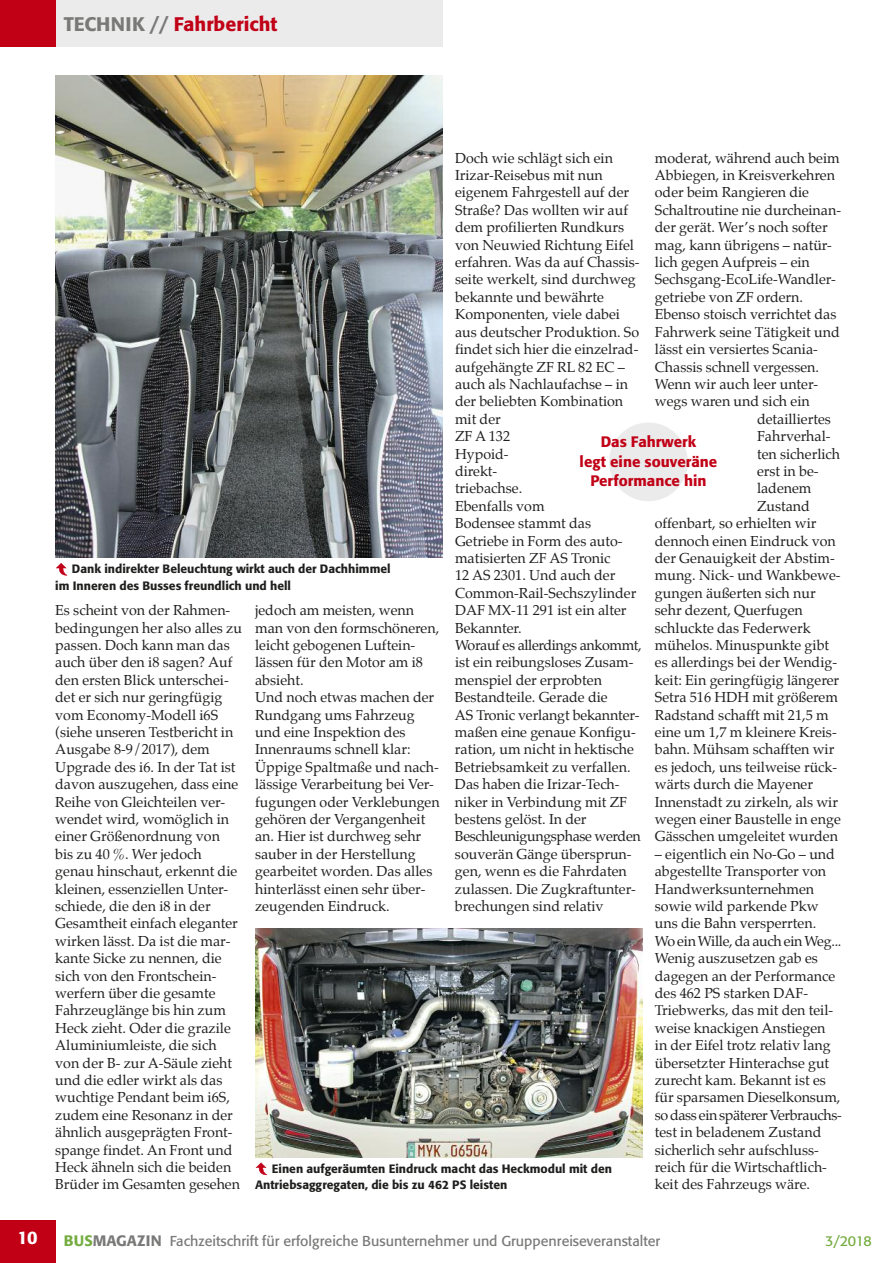
<style>
.page{position:relative;width:893px;height:1263px;background:#fff}
.page>*{position:absolute;margin:0;border:0;box-sizing:border-box;transform-origin:0 0}
.t1{font:500 19.5px "Formata";color:#c10016}
.t2{font:500 18px "Formata";color:#fff}
.t3{font:500 15px/19.5px "Formata";color:#c10016;text-align:center}
.t4{font:14.25px/17.4px "Palatino";color:#1f1f1e}
.t5{font:14.25px "Formata";color:#797978}
.t6{font:14.25px "Formata";color:#74ac3f}
.t7{font:500 12px/16.5px "Formata";color:#1f1f1e}
.s1{color:#797978}
.s2{font-weight:500;font-size:15px;color:#74ac3f}
.s3{font-weight:500;font-size:15px}
</style>
<div class="page">
<div style="left:0;top:1220px;width:55px;height:43px;background:#c10016"></div>
<div style="left:0;top:0;width:442px;height:47px;background:#ebebeb"></div>
<div style="left:0;top:0;width:55px;height:47px;background:#c10016"></div>
<div style="left:609px;top:422px;width:79px;height:79px;background:#ebebeb;border-radius:50%"></div>
<img style="left:255px;top:928px;width:387px;height:230px">
<img style="left:55px;top:75px;width:387px;height:482px">
<svg style="left:56px;top:563px;width:12px;height:13px"></svg>
<svg style="left:256px;top:1162px;width:11px;height:13px"></svg>
<h1 class="t1" style="left:64px;top:16px;width:215px"><span class="s1">TECHNIK //</span> Fahrbericht</h1>
<p class="t4" style="left:455px;top:150px;width:188px">Doch wie schlägt sich ein<br>Irizar-Reisebus mit nun eigenem Fahrgestell auf der<br>Straße? Das wollten wir auf dem profilierten Rundkurs von Neuwied Richtung Eifel erfahren. Was da auf Chassis&shy;seite werkelt, sind durchweg bekannte und bewährte<br>Komponenten, viele dabei aus deutscher Produktion. So findet sich hier die einzelrad&shy;aufgehängte ZF RL 82 EC – auch als Nachlaufachse – in der beliebten Kombination mit der<br>ZF A 132<br>Hypoid-<br>direkt-<br>triebachse.<br>Ebenfalls vom<br>Bodensee stammt das<br>Getriebe in Form des auto&shy;matisierten ZF AS Tronic<br>12 AS 2301. Und auch der<br>Common-Rail-Sechszylinder<br>DAF MX-11 291 ist ein alter<br>Bekannter.<br>Worauf es allerdings ankommt, ist ein reibungsloses Zusam&shy;menspiel der erprobten<br>Bestandteile. Gerade die<br>AS Tronic verlangt bekannter&shy;maßen eine genaue Konfigu&shy;ration, um nicht in hektische<br>Betriebsamkeit zu verfallen.<br>Das haben die Irizar-Tech&shy;niker in Verbindung mit ZF bestens gelöst. In der<br>Beschleunigungsphase werden souverän Gänge übersprun&shy;gen, wenn es die Fahrdaten zulassen. Die Zugkraftunter&shy;brechungen sind relativ</p>
<p class="t4" style="left:655px;top:150px;width:186px">moderat, während auch beim</p>
<p class="t4" style="left:655px;top:167px;width:182px">Abbiegen, in Kreisverkehren</p>
<p class="t4" style="left:655px;top:185px;width:156px">oder beim Rangieren die</p>
<p class="t4" style="left:655px;top:202px;width:188px">Schaltroutine nie durcheinan-</p>
<p class="t4" style="left:655px;top:220px;width:174px">der gerät. Wer’s noch softer</p>
<p class="t4" style="left:655px;top:237px;width:179px">mag, kann übrigens – natür-</p>
<p class="t4" style="left:655px;top:254px;width:157px">lich gegen Aufpreis – ein</p>
<p class="t4" style="left:655px;top:272px;width:183px">Sechsgang-EcoLife-Wandler-</p>
<p class="t4" style="left:655px;top:289px;width:150px">getriebe von ZF ordern.</p>
<p class="t4" style="left:655px;top:307px;width:183px">Ebenso stoisch verrichtet das</p>
<p class="t4" style="left:655px;top:324px;width:186px">Fahrwerk seine Tätigkeit und</p>
<p class="t4" style="left:655px;top:341px;width:164px">lässt ein versiertes Scania-</p>
<p class="t4" style="left:655px;top:359px;width:166px">Chassis schnell vergessen.</p>
<p class="t4" style="left:655px;top:376px;width:165px">Wenn wir auch leer unter-</p>
<p class="t4" style="left:655px;top:394px;width:156px">wegs waren und sich ein</p>
<p class="t4" style="left:757px;top:411px;width:75px">detailliertes</p>
<p class="t4" style="left:757px;top:428px;width:75px">Fahrverhal-</p>
<p class="t4" style="left:757px;top:446px;width:85px">ten sicherlich</p>
<p class="t4" style="left:757px;top:463px;width:63px">erst in be-</p>
<p class="t4" style="left:757px;top:481px;width:56px">ladenem</p>
<p class="t4" style="left:757px;top:498px;width:54px">Zustand</p>
<p class="t4" style="left:655px;top:515px;width:163px">offenbart, so erhielten wir</p>
<p class="t4" style="left:655px;top:533px;width:183px">dennoch einen Eindruck von</p>
<p class="t4" style="left:655px;top:550px;width:182px">der Genauigkeit der Abstim-</p>
<p class="t4" style="left:655px;top:568px;width:187px">mung. Nick- und Wankbewe-</p>
<p class="t4" style="left:655px;top:585px;width:162px">gungen äußerten sich nur</p>
<p class="t4" style="left:655px;top:602px;width:149px">sehr dezent, Querfugen</p>
<p class="t4" style="left:655px;top:620px;width:157px">schluckte das Federwerk</p>
<p class="t4" style="left:655px;top:637px;width:176px">mühelos. Minuspunkte gibt</p>
<p class="t4" style="left:655px;top:655px;width:184px">es allerdings bei der Wendig-</p>
<p class="t4" style="left:655px;top:672px;width:186px">keit: Ein geringfügig längerer</p>
<p class="t4" style="left:655px;top:689px;width:185px">Setra 516 HDH mit größerem</p>
<p class="t4" style="left:655px;top:707px;width:175px">Radstand schafft mit 21,5 m</p>
<p class="t4" style="left:655px;top:724px;width:183px">eine um 1,7 m kleinere Kreis-</p>
<p class="t4" style="left:655px;top:742px;width:181px">bahn. Mühsam schafften wir</p>
<p class="t4" style="left:655px;top:759px;width:184px">es jedoch, uns teilweise rück-</p>
<p class="t4" style="left:655px;top:776px;width:160px">wärts durch die Mayener</p>
<p class="t4" style="left:655px;top:794px;width:185px">Innenstadt zu zirkeln, als wir</p>
<p class="t4" style="left:655px;top:811px;width:187px">wegen einer Baustelle in enge</p>
<p class="t4" style="left:655px;top:829px;width:185px">Gässchen umgeleitet wurden</p>
<p class="t4" style="left:655px;top:846px;width:189px">– eigentlich ein No-Go – und abgestellte Transporter von<br>Handwerksunternehmen sowie wild parkende Pkw uns die Bahn versperrten.<br>Wo ein Wille, da auch ein Weg...<br>Wenig auszusetzen gab es dagegen an der Performance des 462 PS starken DAF-<br>Triebwerks, das mit den teil&shy;weise knackigen Anstiegen<br>in der Eifel trotz relativ lang übersetzter Hinterachse gut zurecht kam. Bekannt ist es für sparsamen Dieselkonsum, sodass ein späterer Verbrauchs&shy;test in beladenem Zustand sicherlich sehr aufschluss&shy;reich für die Wirtschaftlich&shy;keit des Fahrzeugs wäre.</p>
<p class="t3" style="left:580px;top:433px;width:139px">Das Fahrwerk<br>legt eine souveräne<br>Performance hin</p>
<p class="t7" style="left:55px;top:562px;width:337px;text-indent:17px">Dank indirekter Beleuchtung wirkt auch der Dachhimmel im Inneren des Busses freundlich und hell</p>
<p class="t4" style="left:55px;top:602px;width:188px">Es scheint von der Rahmen&shy;bedingungen her also alles zu passen. Doch kann man das auch über den i8 sagen? Auf den ersten Blick unterschei&shy;det er sich nur geringfügig vom Economy-Modell i6S (siehe unseren Testbericht in<br>Ausgabe 8-9/2017), dem<br>Upgrade des i6. In der Tat ist davon auszugehen, dass eine<br>Reihe von Gleichteilen ver&shy;wendet wird, womöglich in einer Größenordnung von<br>bis zu 40 %. Wer jedoch genau hinschaut, erkennt die kleinen, essenziellen Unter&shy;schiede, die den i8 in der<br>Gesamtheit einfach eleganter wirken lässt. Da ist die mar&shy;kante Sicke zu nennen, die sich von den Frontschein&shy;werfern über die gesamte<br>Fahrzeuglänge bis hin zum<br>Heck zieht. Oder die grazile<br>Aluminiumleiste, die sich von der B- zur A-Säule zieht und die edler wirkt als das wuchtige Pendant beim i6S, zudem eine Resonanz in der ähnlich ausgeprägten Front&shy;spange findet. An Front und<br>Heck ähneln sich die beiden<br>Brüder im Gesamten gesehen</p>
<p class="t4" style="left:255px;top:602px;width:186px">jedoch am meisten, wenn man von den formschöneren, leicht gebogenen Luftein&shy;lässen für den Motor am i8 absieht.<br>Und noch etwas machen der<br>Rundgang ums Fahrzeug und eine Inspektion des<br>Innenraums schnell klar:<br>Üppige Spaltmaße und nach&shy;lässige Verarbeitung bei Ver&shy;fugungen oder Verklebungen gehören der Vergangenheit an. Hier ist durchweg sehr sauber in der Herstellung gearbeitet worden. Das alles hinterlässt einen sehr über&shy;zeugenden Eindruck.</p>
<p class="t7" style="left:255px;top:1161px;width:358px;text-indent:17px">Einen aufgeräumten Eindruck macht das Heckmodul mit den<br>Antriebsaggregaten, die bis zu 462 PS leisten</p>
<p class="t2" style="left:18px;top:1230px;width:22px">10</p>
<p class="t5" style="left:64px;top:1235px;width:598px"><span class="s2">BUS</span><span class="s3">MAGAZIN</span> Fachzeitschrift für erfolgreiche Busunternehmer und Gruppenreiseveranstalter</p>
<p class="t6" style="left:825px;top:1235px;width:48px">3/2018</p>
</div>
